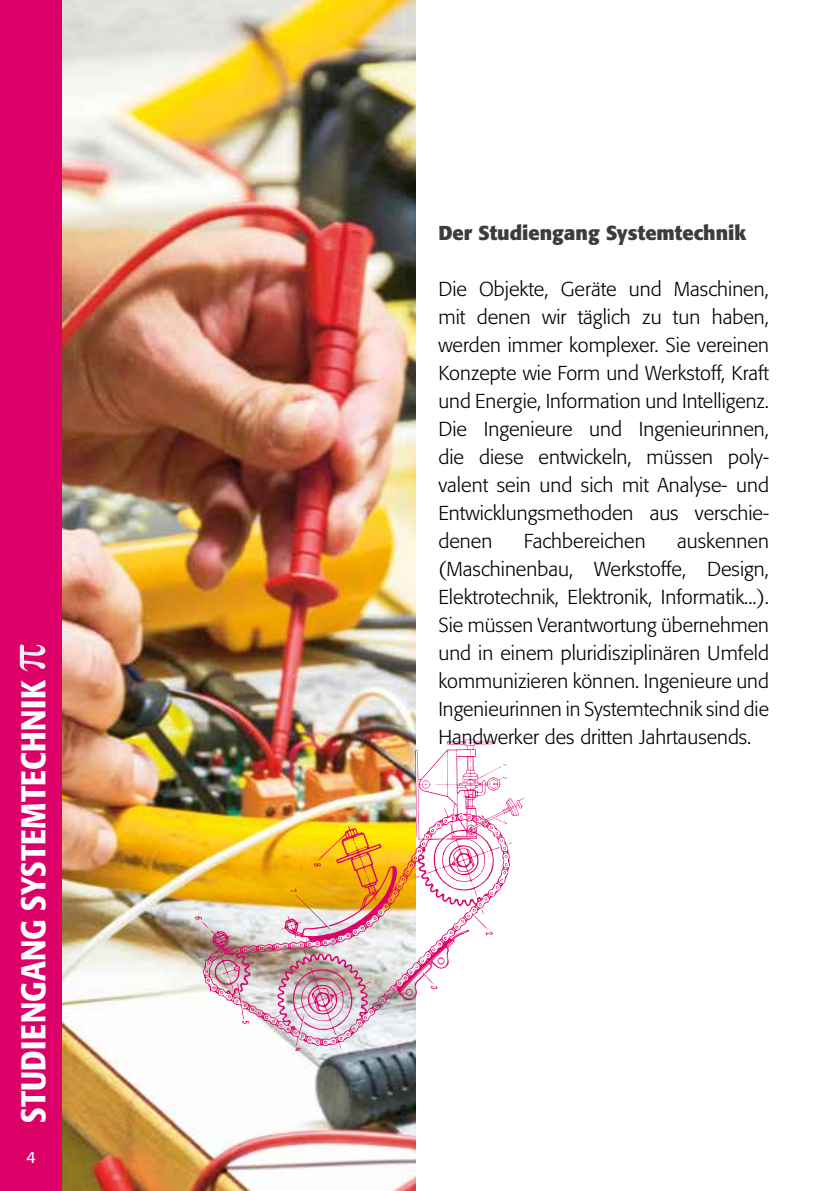
<style>
.page{position:relative;width:840px;height:1191px;background:#fff}
.page>*{position:absolute;margin:0;border:0;box-sizing:border-box;transform-origin:0 0}
.t1{font:500 condensed 34px "Formata";letter-spacing:.01em;color:#fff}
.t2{font:300 20px/28px "Formata";color:#000;text-align:justify}
.t3{font:700 20px "Formata";color:#3c3c3b}
.t4{font:16px "Formata";color:#fff}
</style>
<div class="page">
<div style="left:0;top:0;width:62px;height:1191px;background:#dd0069"></div>
<svg style="left:20px;top:644px;width:25px;height:27px"></svg>
<img style="left:62px;top:0;width:353px;height:1191px">
<img style="left:195px;top:795px;width:317px;height:256px">
<svg style="left:415px;top:738px;width:109px;height:102px"></svg>
<h1 class="t1" style="left:13px;top:1123px;width:444px;rotate:-90deg">STUDIENGANG SYSTEMTECHNIK</h1>
<p class="t4" style="left:27px;top:1147px;width:11px">4</p>
<p class="t3" style="left:438px;top:220px;width:309px">Der Studiengang Systemtechnik</p>
<p class="t2" style="left:438px;top:275px;width:332px">Die Objekte, Geräte und Maschinen, mit denen wir täglich zu tun haben, werden immer komplexer. Sie vereinen Konzepte wie Form und Werkstoff, Kraft und Energie, Information und Intelligenz.<br>Die Ingenieure und Ingenieurinnen, die diese entwickeln, müssen poly&shy;valent sein und sich mit Analyse- und Entwicklungsmethoden aus verschie&shy;denen</p>
<p class="t2" style="left:523px;top:527px;width:123px">Fachbereichen</p>
<p class="t2" style="left:438px;top:527px;width:332px;text-indent:238px">auskennen (Maschinenbau, Werkstoffe, Design, Elektrotechnik, Elektronik, Informatik...).<br>Sie müssen Verantwortung übernehmen und in einem pluridisziplinären Umfeld kommunizieren können. Ingenieure und Ingenieurinnen in Systemtechnik sind die Handwerker des dritten Jahrtausends.</p>
</div>
